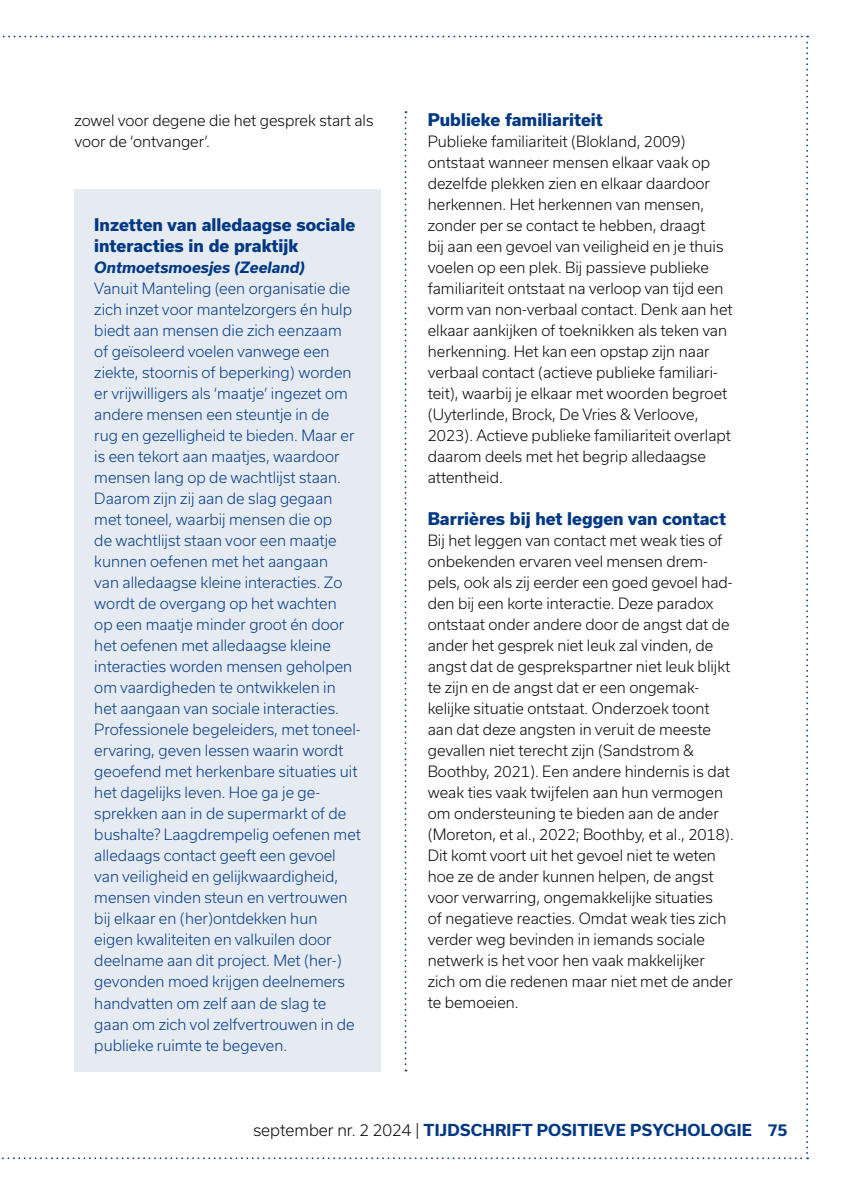
<style>
.page{position:relative;width:844px;height:1191px;background:#fff}
.page>*{position:absolute;margin:0;border:0;box-sizing:border-box;transform-origin:0 0}
.t1{font:800 16.62px/21px "Usual";color:#003882}
.t2{font:700 15.75px "Usual";letter-spacing:.015em;color:#003882}
.t3{font:300 14.88px/21px "Usual";color:#000}
.t4{font:300 14.88px/21px "Usual";color:#003882}
.t5{font:italic 700 14.88px "Usual";color:#003882}
.s1{font-weight:300;color:#000}
</style>
<div class="page">
<div style="left:74px;top:189px;width:307px;height:882px;background:#e6ebf2"></div>
<p class="t3" style="left:74px;top:110px;width:300px">zowel voor degene die het gesprek start als voor de ‘ontvanger’.</p>
<p class="t1" style="left:94px;top:214px;width:262px">Inzetten van alledaagse sociale interacties in de praktijk</p>
<p class="t5" style="left:94px;top:258px;width:212px">Ontmoetsmoesjes (Zeeland)</p>
<p class="t4" style="left:94px;top:278px;width:268px">Vanuit Manteling (een organisatie die zich inzet voor mantelzorgers én hulp biedt aan mensen die zich eenzaam<br>of geïsoleerd voelen vanwege een ziekte, stoornis of beperking) worden er vrijwilligers als ‘maatje’ ingezet om andere mensen een steuntje in de<br>rug en gezelligheid te bieden. Maar er is een tekort aan maatjes, waardoor mensen lang op de wachtlijst staan.<br>Daarom zijn zij aan de slag gegaan met toneel, waarbij mensen die op<br>de wachtlijst staan voor een maatje kunnen oefenen met het aangaan<br>van alledaagse kleine interacties. Zo wordt de overgang op het wachten<br>op een maatje minder groot én door het oefenen met alledaagse kleine interacties worden mensen geholpen om vaardigheden te ontwikkelen in het aangaan van sociale interacties.<br>Professionele begeleiders, met toneel&shy;ervaring, geven lessen waarin wordt geoefend met herkenbare situaties uit het dagelijks leven. Hoe ga je ge&shy;sprekken aan in de supermarkt of de bushalte? Laagdrempelig oefenen met alledaags contact geeft een gevoel van veiligheid en gelijkwaardigheid, mensen vinden steun en vertrouwen bij elkaar en (her)ontdekken hun<br>eigen kwaliteiten en valkuilen door deelname aan dit project. Met (her-) gevonden moed krijgen deelnemers handvatten om zelf aan de slag te gaan om zich vol zelfvertrouwen in de publieke ruimte te begeven.</p>
<p class="t1" style="left:427px;top:109px;width:177px">Publieke familiariteit</p>
<p class="t3" style="left:427px;top:131px;width:306px">Publieke familiariteit (Blokland, 2009) ontstaat wanneer mensen elkaar vaak op dezelfde plekken zien en elkaar daardoor herkennen. Het herkennen van mensen, zonder per se contact te hebben, draagt<br>bij aan een gevoel van veiligheid en je thuis voelen op een plek. Bij passieve publieke familiariteit ontstaat na verloop van tijd een vorm van non-verbaal contact. Denk aan het elkaar aankijken of toeknikken als teken van herkenning. Het kan een opstap zijn naar verbaal contact (actieve publieke familiari&shy;teit), waarbij je elkaar met woorden begroet (Uyterlinde, Brock, De Vries &amp; Verloove, 2023). Actieve publieke familiariteit overlapt daarom deels met het begrip alledaagse attentheid.</p>
<p class="t1" style="left:427px;top:508px;width:300px">Barrières bij het leggen van contact</p>
<p class="t3" style="left:427px;top:530px;width:307px">Bij het leggen van contact met weak ties of onbekenden ervaren veel mensen drem&shy;pels, ook als zij eerder een goed gevoel had&shy;den bij een korte interactie. Deze paradox ontstaat onder andere door de angst dat de ander het gesprek niet leuk zal vinden, de angst dat de gesprekspartner niet leuk blijkt te zijn en de angst dat er een ongemak&shy;kelijke situatie ontstaat. Onderzoek toont aan dat deze angsten in veruit de meeste gevallen niet terecht zijn (Sandstrom &amp; Boothby, 2021). Een andere hindernis is dat weak ties vaak twijfelen aan hun vermogen om ondersteuning te bieden aan de ander (Moreton, et al., 2022; Boothby, et al., 2018).<br>Dit komt voort uit het gevoel niet te weten hoe ze de ander kunnen helpen, de angst voor verwarring, ongemakkelijke situaties<br>of negatieve reacties. Omdat weak ties zich verder weg bevinden in iemands sociale netwerk is het voor hen vaak makkelijker zich om die redenen maar niet met de ander te bemoeien.</p>
<p class="t2" style="left:253px;top:1121px;width:535px"><span class="s1">september nr. 2 2024 |</span> TIJDSCHRIFT POSITIEVE PSYCHOLOGIE 75</p>
</div>
